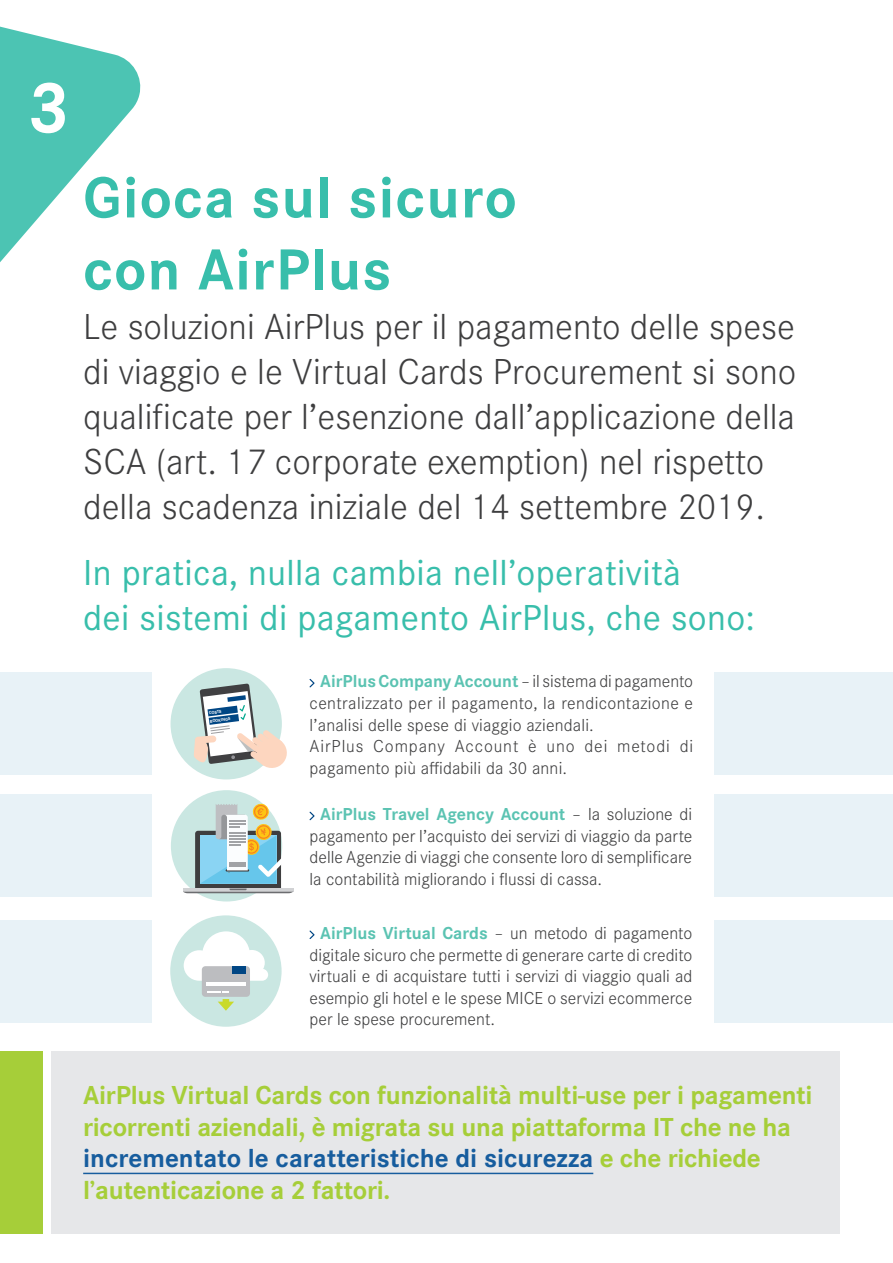
<style>
.page{position:relative;width:893px;height:1263px;background:#fff}
.page>*{position:absolute;margin:0;border:0;box-sizing:border-box;transform-origin:0 0}
.t1{font:700 75px "Corporate S";color:#fff}
.t2{font:700 60px/72px "Corporate S";letter-spacing:.02em;color:#38beab}
.t3{font:300 37.5px/45px "Corporate S";color:#3e3e3f}
.t4{font:37.5px/45px "Corporate S";letter-spacing:.01em;color:#38beab}
.t5{font:700 27px/31.5px "Corporate S";letter-spacing:-.01em;color:#a6ce39}
.t6{font:300 18px/21.6px "Corporate S";letter-spacing:.01em;color:#3e3e3f;text-align:justify}
.t7{font:700 4.35px/8.2px "Corporate S";color:#fff}
.s1{font-weight:700;color:#5bc3b2}
.s2{color:#175d9e}
</style>
<div class="page">
<div style="left:0;top:1051px;width:43px;height:183px;background:#a6ce39"></div>
<div style="left:51px;top:1051px;width:789px;height:183px;background:#e6e7e9"></div>
<hr style="left:83px;top:1173px;width:510px;height:1px;background:#175d9e">
<div style="left:171px;top:668px;width:111px;height:111px;background:#cae7e2;border-radius:50%"></div>
<svg style="left:194px;top:683px;width:93px;height:87px"></svg>
<svg style="left:310px;top:679px;width:5px;height:8px"></svg>
<div style="left:714px;top:672px;width:179px;height:103px;background:#e8f2f7"></div>
<div style="left:0;top:672px;width:152px;height:103px;background:#e8f2f7"></div>
<div style="left:171px;top:790px;width:111px;height:111px;background:#cae7e2;border-radius:50%"></div>
<svg style="left:183px;top:803px;width:110px;height:90px"></svg>
<svg style="left:310px;top:812px;width:5px;height:8px"></svg>
<div style="left:714px;top:794px;width:179px;height:103px;background:#e8f2f7"></div>
<div style="left:0;top:794px;width:152px;height:103px;background:#e8f2f7"></div>
<div style="left:170px;top:915px;width:112px;height:112px;background:#cae7e2;border-radius:50%"></div>
<svg style="left:184px;top:931px;width:84px;height:50px"></svg>
<svg style="left:218px;top:999px;width:16px;height:12px"></svg>
<div style="left:202px;top:966px;width:48px;height:31px;background:#bcbdc0;border-radius:4px"></div>
<div style="left:232px;top:966px;width:14px;height:8px;background:#004684"></div>
<hr style="left:207px;top:983px;width:39px;height:3px;background:#fff">
<svg style="left:207px;top:991px;width:21px;height:1px"></svg>
<svg style="left:310px;top:930px;width:5px;height:9px"></svg>
<div style="left:714px;top:919px;width:179px;height:103px;background:#e8f2f7"></div>
<div style="left:0;top:919px;width:152px;height:103px;background:#e8f2f7"></div>
<svg style="left:0;top:26px;width:141px;height:236px"></svg>
<h1 class="t1" style="left:28px;top:65px;width:44px">3</h1>
<h2 class="t2" style="left:83px;top:163px;width:435px">Gioca sul sicuro con AirPlus</h2>
<p class="t3" style="left:83px;top:304px;width:715px">Le soluzioni AirPlus per il pagamento delle spese di viaggio e le Virtual Cards Procurement si sono qualificate per l’esenzione dall’applicazione della SCA (art. 17 corporate exemption) nel rispetto della scadenza iniziale del 14 settembre 2019.</p>
<h3 class="t4" style="left:83px;top:550px;width:673px">In pratica, nulla cambia nell’operatività<br>dei sistemi di pagamento AirPlus, che sono:</h3>
<p class="t7" style="left:208px;top:709px;width:22px;rotate:-7deg">COSTS<br>BOOKINGS</p>
<p class="t6" style="left:310px;top:671px;width:385px;text-align:left;text-indent:11px"><span class="s1">AirPlus Company Account</span> – il sistema di pagamento centralizzato per il pagamento, la rendicontazione e l’analisi delle spese di viaggio aziendali.<br>AirPlus Company Account è uno dei metodi di pagamento più affidabili da 30 anni.</p>
<p class="t6" style="left:310px;top:804px;width:384px;text-indent:11px"><span class="s1">AirPlus Travel Agency Account</span> – la soluzione di pagamento per l’acquisto dei servizi di viaggio da parte delle Agenzie di viaggi che consente loro di semplificare la contabilità migliorando i flussi di cassa.</p>
<p class="t6" style="left:310px;top:922px;width:384px;text-indent:11px"><span class="s1">AirPlus Virtual Cards</span> – un metodo di pagamento digitale sicuro che permette di generare carte di credito virtuali e di acquistare tutti i servizi di viaggio quali ad esempio gli hotel e le spese MICE o servizi ecommerce per le spese procurement.</p>
<h3 class="t5" style="left:83px;top:1080px;width:731px">AirPlus Virtual Cards con funzionalità multi-use per i pagamenti ricorrenti aziendali, è migrata su una piattaforma IT che ne ha <span class="s2">incrementato le caratteristiche di sicurezza</span> e che richiede l’autenticazione a 2 fattori.</h3>
</div>
